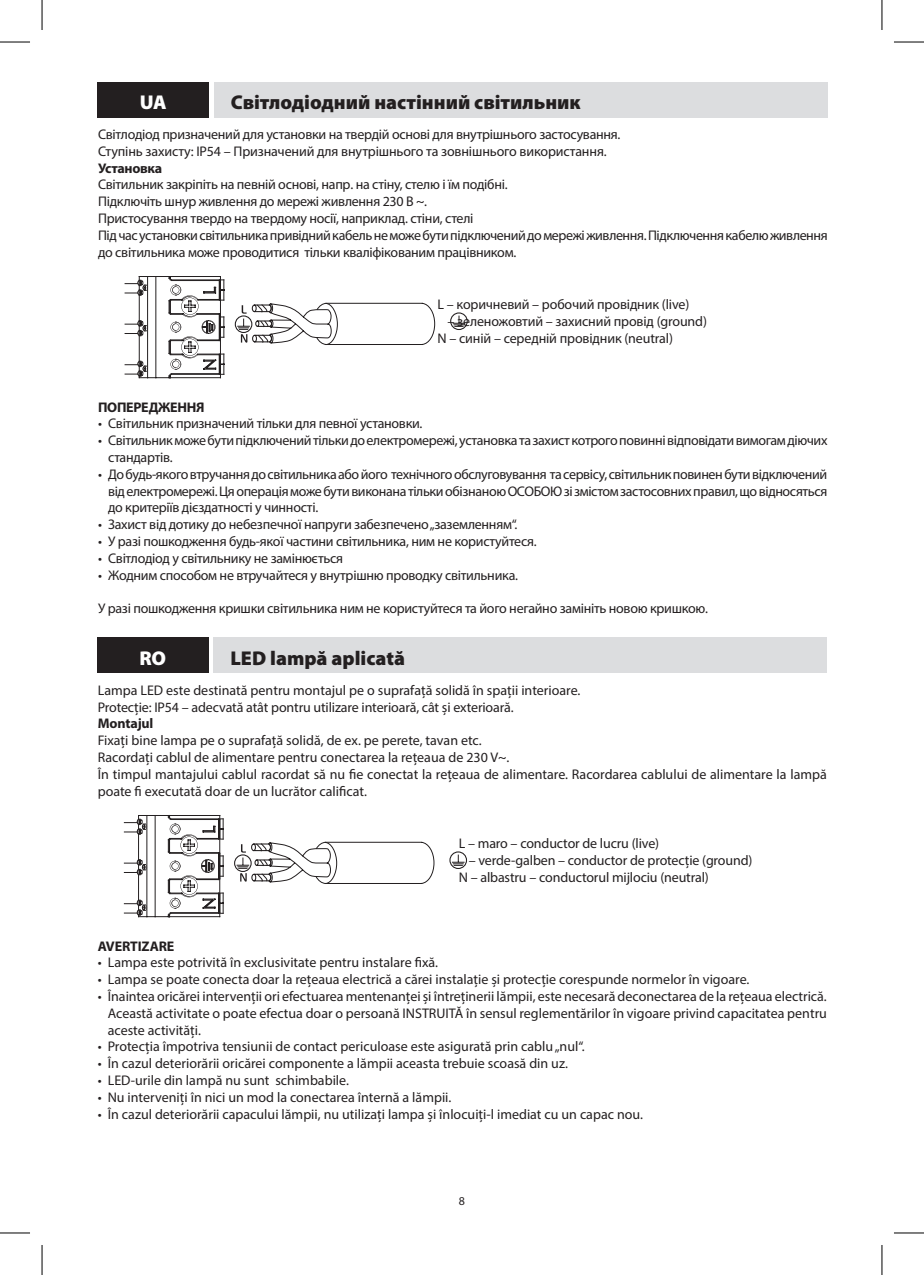
<style>
.page{position:relative;width:924px;height:1275px;background:#fff}
.page>*{position:absolute;margin:0;border:0;box-sizing:border-box;transform-origin:0 0}
.t1{font:900 20px "Myriad Pro";color:#231f20}
.t2{font:900 20px "Myriad Pro";color:#fff}
.t3{font:14px/16.8px "Myriad Pro";letter-spacing:-.01em;color:#231f20}
.t4{font:700 14px "Myriad Pro";letter-spacing:-.01em;color:#231f20}
.t5{font:12px "Myriad Pro";color:#231f20}
</style>
<div class="page">
<svg style="left:125px;top:276px;width:99px;height:102px"></svg>
<svg style="left:237px;top:302px;width:198px;height:43px"></svg>
<div style="left:235px;top:315px;width:17px;height:18px;border:1px solid #231f20;border-radius:50%"></div>
<svg style="left:452px;top:315px;width:13px;height:12px"></svg>
<div style="left:450px;top:312px;width:17px;height:18px;border:1px solid #231f20;border-radius:50%"></div>
<div style="left:97px;top:82px;width:112px;height:36px;background:#231f20"></div>
<div style="left:213px;top:82px;width:613px;height:36px;background:#dcdddf"></div>
<svg style="left:124px;top:815px;width:99px;height:102px"></svg>
<svg style="left:236px;top:841px;width:198px;height:43px"></svg>
<div style="left:234px;top:854px;width:17px;height:18px;border:1px solid #231f20;border-radius:50%"></div>
<svg style="left:451px;top:854px;width:13px;height:12px"></svg>
<div style="left:449px;top:851px;width:18px;height:18px;border:1px solid #231f20;border-radius:50%"></div>
<div style="left:97px;top:637px;width:111px;height:36px;background:#231f20"></div>
<div style="left:213px;top:637px;width:613px;height:36px;background:#dcdddf"></div>
<hr style="left:0;top:42px;width:30px;height:1px;background:#000">
<hr style="left:893px;top:42px;width:30px;height:1px;background:#000">
<hr style="left:0;top:1232px;width:30px;height:1px;background:#000">
<hr style="left:893px;top:1232px;width:30px;height:1px;background:#000">
<hr style="left:42px;top:0;width:1px;height:30px;background:#000">
<hr style="left:42px;top:1245px;width:1px;height:30px;background:#000">
<hr style="left:881px;top:0;width:1px;height:30px;background:#000">
<hr style="left:881px;top:1245px;width:1px;height:30px;background:#000">
<h1 class="t2" style="left:140px;top:89px;width:28px">UA</h1>
<h1 class="t1" style="left:231px;top:89px;width:351px">Світлодіодний настінний світильник</h1>
<p class="t3" style="left:98px;top:126px;width:523px">Світлодіод призначений для установки на твердій основі для внутрішнього застосування.<br>Ступінь захисту: IP54 – Призначений для внутрішнього та зовнішнього використання.</p>
<p class="t4" style="left:98px;top:159px;width:66px">Установка</p>
<p class="t3" style="left:98px;top:176px;width:730px">Світильник закріпіть на певній основі, напр. на стіну, стелю і їм подібні.<br>Підключіть шнур живлення до мережі живлення 230 В ~.<br>Пристосування твердо на твердому носії, наприклад. стіни, стелі<br>Під час установки світильника привідний кабель не може бути підключений до мережі живлення. Підключення кабелю живлення до світильника може проводитися тільки кваліфікованим працівником.</p>
<p class="t3" style="left:437px;top:296px;width:253px">L – коричневий – робочий провідник (live)</p>
<p class="t3" style="left:437px;top:312px;width:271px;text-indent:10px">– зеленожовтий – захисний провід (ground)<br>N – синій – середній провідник (neutral)</p>
<p class="t4" style="left:98px;top:398px;width:108px">ПОПЕРЕДЖЕННЯ</p>
<p class="t3" style="left:98px;top:415px;width:326px">• Світильник призначений тільки для певної установки.</p>
<p class="t3" style="left:108px;top:432px;width:720px;text-indent:-10px">• Світильник може бути підключений тільки до електромережі, установка та захист котрого повинні відповідати вимогам діючих стандартів.</p>
<p class="t3" style="left:108px;top:465px;width:720px;text-align:justify;text-indent:-10px">• До будь-якого втручання до світильника або його технічного обслуговування та сервісу, світильник повинен бути відключений від електромережі. Ця операція може бути виконана тільки обізнаною ОСОБОЮ зі змістом застосовних правил, що відносяться до критеріїв дієздатності у чинності.</p>
<p class="t3" style="left:98px;top:516px;width:421px">• Захист від дотику до небезпечної напруги забезпечено „заземленням“.</p>
<p class="t3" style="left:98px;top:533px;width:440px">• У разі пошкодження будь-якої частини світильника, ним не користуйтеся.</p>
<p class="t3" style="left:98px;top:549px;width:246px">• Світлодіод у світильнику не замінюється</p>
<p class="t3" style="left:98px;top:566px;width:421px">• Жодним способом не втручайтеся у внутрішню проводку світильника.</p>
<p class="t3" style="left:98px;top:600px;width:611px">У разі пошкодження кришки світильника ним не користуйтеся та його негайно замініть новою кришкою.</p>
<h1 class="t2" style="left:139px;top:645px;width:28px">RO</h1>
<h1 class="t1" style="left:230px;top:645px;width:176px">LED lampă aplicată</h1>
<p class="t3" style="left:98px;top:681px;width:484px">Lampa LED este destinată pentru montajul pe o suprafață solidă în spații interioare.<br>Protecție: IP54 – adecvată atât pontru utilizare interioară, cât și exterioară.</p>
<p class="t4" style="left:98px;top:714px;width:57px">Montajul</p>
<p class="t3" style="left:98px;top:732px;width:730px">Fixați bine lampa pe o suprafață solidă, de ex. pe perete, tavan etc.<br>Racordați cablul de alimentare pentru conectarea la rețeaua de 230 V~.<br>În timpul mantajului cablul racordat să nu fie conectat la rețeaua de alimentare. Racordarea cablului de alimentare la lampă poate fi executată doar de un lucrător calificat.</p>
<p class="t3" style="left:458px;top:834px;width:202px">L – maro – conductor de lucru (live)</p>
<p class="t3" style="left:458px;top:851px;width:295px;text-indent:10px">– verde-galben – conductor de protecție (ground)<br>N – albastru – conductorul mijlociu (neutral)</p>
<p class="t4" style="left:98px;top:936px;width:78px">AVERTIZARE</p>
<p class="t3" style="left:98px;top:954px;width:342px">• Lampa este potrivită în exclusivitate pentru instalare fixă.</p>
<p class="t3" style="left:98px;top:971px;width:653px">• Lampa se poate conecta doar la rețeaua electrică a cărei instalație și protecție corespunde normelor în vigoare.</p>
<p class="t3" style="left:108px;top:987px;width:720px;text-align:justify;text-indent:-10px">• Înaintea oricărei intervenții ori efectuarea mentenanței și întreținerii lămpii, este necesară deconectarea de la rețeaua electrică.<br>Această activitate o poate efectua doar o persoană INSTRUITĂ în sensul reglementărilor în vigoare privind capacitatea pentru aceste activități.</p>
<p class="t3" style="left:98px;top:1038px;width:488px">• Protecția împotriva tensiunii de contact periculoase este asigurată prin cablu „nul“.</p>
<p class="t3" style="left:98px;top:1055px;width:471px">• În cazul deteriorării oricărei componente a lămpii aceasta trebuie scoasă din uz.</p>
<p class="t3" style="left:98px;top:1071px;width:253px">• LED-urile din lampă nu sunt schimbabile.</p>
<p class="t3" style="left:98px;top:1088px;width:355px">• Nu interveniți în nici un mod la conectarea înternă a lămpii.</p>
<p class="t3" style="left:98px;top:1105px;width:546px">• În cazul deteriorării capacului lămpii, nu utilizați lampa și înlocuiți-l imediat cu un capac nou.</p>
<p class="t5" style="left:458px;top:1193px;width:8px">8</p>
</div>
